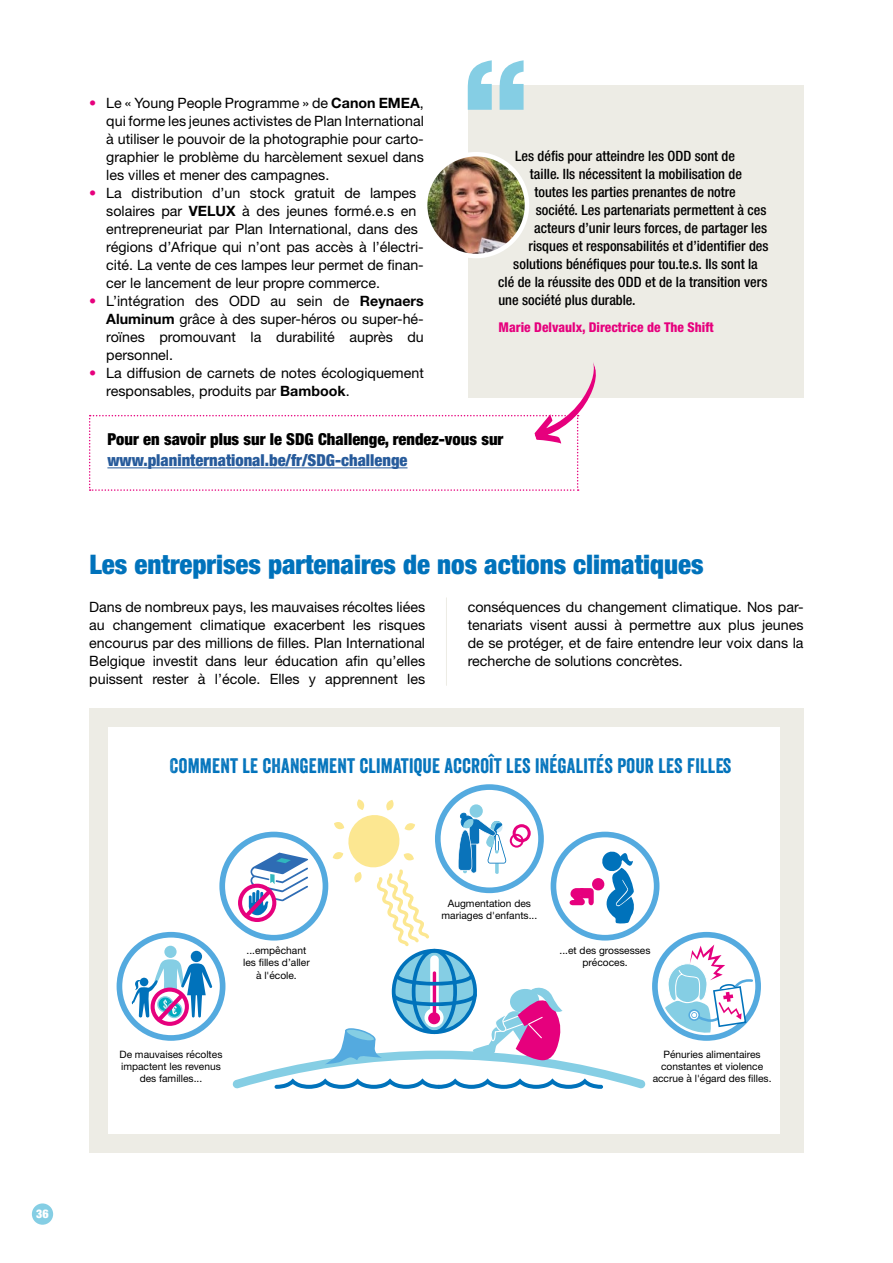
<style>
.page{position:relative;width:893px;height:1263px;background:#fff}
.page>*{position:absolute;margin:0;border:0;box-sizing:border-box;transform-origin:0 0}
.t1{font:900 condensed 27px "Helvetica Neue LT Std";color:#0072bb}
.t2{font:20.4px "Veneer";letter-spacing:.01em;color:#0072bb}
.t3{font:900 condensed 16.5px "Helvetica Neue LT Std";color:#000}
.t4{font:900 condensed 16.5px "Helvetica Neue LT Std";color:#275b9b}
.t5{font:14.25px/18px "Helvetica Neue LT Std";color:#000;text-align:justify}
.t6{font:500 condensed 14.25px "Helvetica Neue LT Std";color:#000}
.t7{font:800 condensed 13.5px "Helvetica Neue LT Std";color:#e6007d}
.t8{font:900 condensed 12px "Helvetica Neue LT Std";color:#fff}
.t9{font:10.2px/12.3px "Helvetica Neue";color:#000;text-align:center}
.s1{font-weight:700;color:#e6007d}
.s2{font-weight:700}
</style>
<div class="page">
<div style="left:32px;top:1203px;width:21px;height:22px;background:#85cee4;border-radius:50%"></div>
<div style="left:89px;top:708px;width:715px;height:444px;background:#edece5"></div>
<div style="left:108px;top:727px;width:672px;height:407px;background:#fff"></div>
<hr style="left:446px;top:597px;width:1px;height:89px;background:#edece5">
<div style="left:468px;top:85px;width:336px;height:313px;background:#edece5"></div>
<svg style="left:468px;top:60px;width:56px;height:50px"></svg>
<svg style="left:117px;top:784px;width:644px;height:305px"></svg>
<img style="left:425px;top:154px;width:102px;height:102px;border-radius:51px">
<div style="left:423px;top:152px;width:106px;height:106px;border:4px solid #fff;border-radius:50%"></div>
<svg style="left:89px;top:362px;width:507px;height:129px"></svg>
<p class="t5" style="left:106px;top:94px;width:319px;text-indent:-17px"><span class="s1">•</span> Le « Young People Programme » de <span class="s2">Canon EMEA</span>, qui forme les jeunes activistes de Plan International à utiliser le pouvoir de la photographie pour carto&shy;graphier le problème du harcèlement sexuel dans les villes et mener des campagnes.</p>
<p class="t5" style="left:106px;top:184px;width:319px;text-align:left;text-indent:-17px"><span class="s1">•</span> La distribution d’un stock gratuit de lampes solaires par <span class="s2">VELUX</span> à des jeunes formé.e.s en entrepreneuriat par Plan International, dans des régions d’Afrique qui n’ont pas accès à l’électri&shy;cité. La vente de ces lampes leur permet de finan&shy;cer le lancement de leur propre commerce.</p>
<p class="t5" style="left:106px;top:292px;width:319px;text-indent:-17px"><span class="s1">•</span> L’intégration des ODD au sein de <span class="s2">Reynaers Aluminum</span> grâce à des super-héros ou super-hé&shy;roïnes promouvant la durabilité auprès du personnel.</p>
<p class="t5" style="left:106px;top:364px;width:319px;text-indent:-17px"><span class="s1">•</span> La diffusion de carnets de notes écologiquement responsables, produits par <span class="s2">Bambook</span>.</p>
<p class="t3" style="left:107px;top:429px;width:397px">Pour en savoir plus sur le SDG Challenge, rendez-vous sur</p>
<p class="t4" style="left:107px;top:450px;width:302px">www.planinternational.be/fr/SDG-challenge</p>
<p class="t6" style="left:515px;top:147px;width:221px">Les défis pour atteindre les ODD sont de</p>
<p class="t6" style="left:530px;top:165px;width:214px">taille. Ils nécessitent la mobilisation de</p>
<p class="t6" style="left:534px;top:183px;width:203px">toutes les parties prenantes de notre</p>
<p class="t6" style="left:536px;top:201px;width:232px">société. Les partenariats permettent à ces</p>
<p class="t6" style="left:534px;top:219px;width:234px">acteurs d’unir leurs forces, de partager les</p>
<p class="t6" style="left:529px;top:237px;width:241px">risques et responsabilités et d’identifier des</p>
<p class="t6" style="left:513px;top:255px;width:246px">solutions bénéfiques pour tou.te.s. Ils sont la</p>
<p class="t6" style="left:498px;top:273px;width:271px">clé de la réussite des ODD et de la transition vers</p>
<p class="t6" style="left:498px;top:291px;width:139px">une société plus durable.</p>
<p class="t7" style="left:499px;top:319px;width:217px">Marie Delvaulx, Directrice de The Shift</p>
<h1 class="t1" style="left:89px;top:548px;width:616px">Les entreprises partenaires de nos actions climatiques</h1>
<p class="t5" style="left:89px;top:598px;width:337px">Dans de nombreux pays, les mauvaises récoltes liées au changement climatique exacerbent les risques encourus par des millions de filles. Plan International Belgique investit dans leur éducation afin qu’elles puissent rester à l’école. Elles y apprennent les</p>
<p class="t5" style="left:468px;top:598px;width:337px">conséquences du changement climatique. Nos par&shy;tenariats visent aussi à permettre aux plus jeunes de se protéger, et de faire entendre leur voix dans la recherche de solutions concrètes.</p>
<h2 class="t2" style="left:170px;top:754px;width:563px">COMMENT LE CHANGEMENT CLIMATIQUE ACCROÎT LES INÉGALITÉS POUR LES FILLES</h2>
<p class="t9" style="left:442px;top:897px;width:97px">Augmentation des mariages d'enfants...</p>
<p class="t9" style="left:243px;top:945px;width:68px">...empêchant les filles d’aller à l'école.</p>
<p class="t9" style="left:560px;top:945px;width:92px">...et des grossesses précoces.</p>
<p class="t9" style="left:119px;top:1048px;width:104px">De mauvaises récoltes impactent les revenus des familles...</p>
<p class="t9" style="left:653px;top:1048px;width:120px">Pénuries alimentaires constantes et violence accrue à l'égard des filles.</p>
<p class="t8" style="left:36px;top:1207px;width:14px">36</p>
</div>
